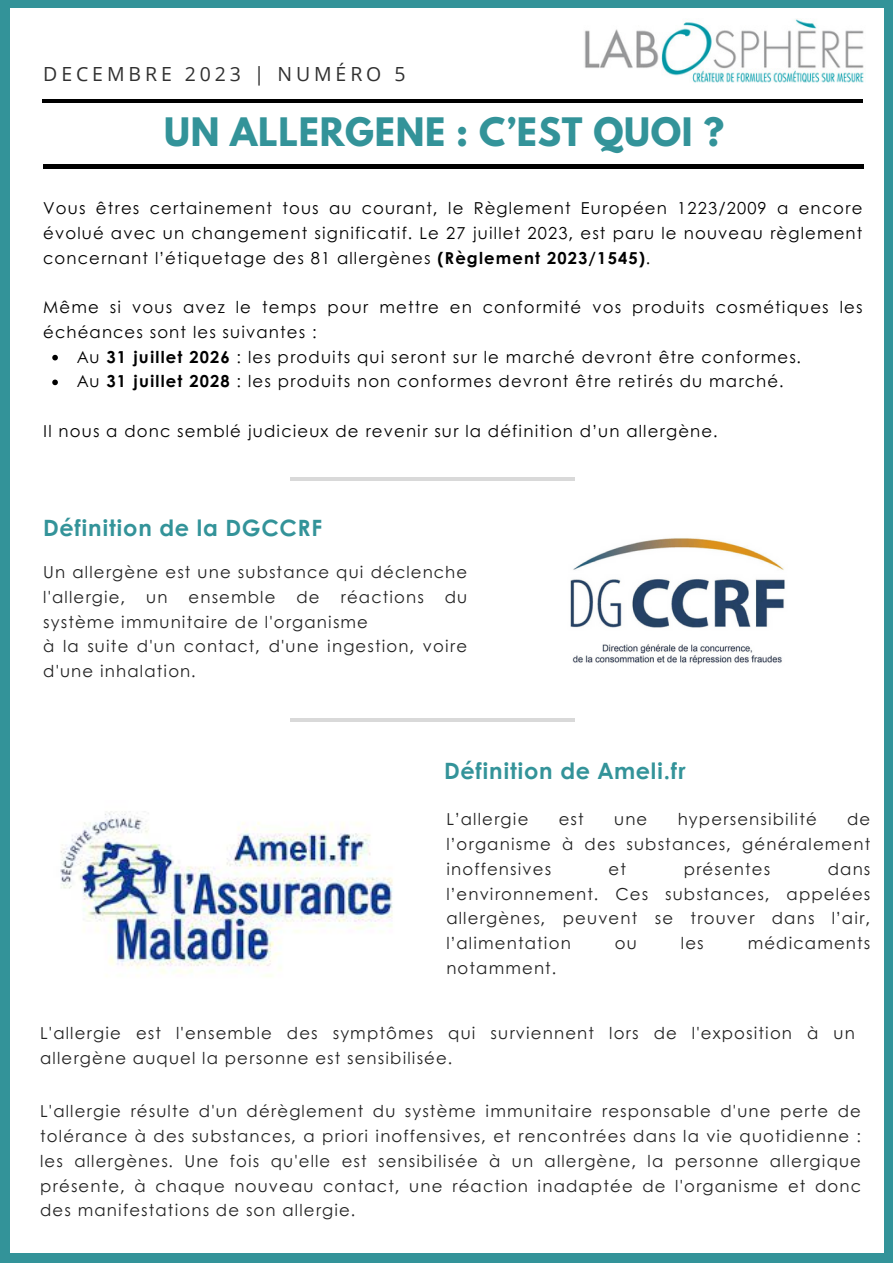
<style>
.page{position:relative;width:893px;height:1264px;background:#fff}
.page>*{position:absolute;margin:0;border:0;box-sizing:border-box;transform-origin:0 0}
.t1{font:700 34.8px "League Spartan";letter-spacing:.02em;color:#339399}
.t2{font:700 22.5px "Century Gothic";letter-spacing:.03em;color:#339399}
.t3{font:19.5px "Open Sans";letter-spacing:.2em;color:#303030}
.t4{font:16.5px/24.8px "Century Gothic";letter-spacing:.07em;color:#222}
.t5{font:16.5px/24.8px "Century Gothic";letter-spacing:.07em;color:#000;text-align:justify}
.s1{font-weight:700}
</style>
<div class="page">
<div style="left:0;top:0;width:892px;height:1262px;background:#339399"></div>
<div style="left:11px;top:9px;width:872px;height:1244px;background:#fff"></div>
<hr style="left:43px;top:165px;width:820px;height:3px;background:#000">
<img style="left:570px;top:538px;width:215px;height:127px">
<img style="left:60px;top:811px;width:333px;height:166px">
<svg style="left:52px;top:355px;width:6px;height:5px"></svg>
<svg style="left:52px;top:379px;width:6px;height:6px"></svg>
<hr style="left:290px;top:477px;width:284px;height:4px;background:#d9d9d9">
<hr style="left:290px;top:718px;width:284px;height:3px;background:#000">
<img style="left:584px;top:19px;width:280px;height:64px">
<hr style="left:42px;top:99px;width:820px;height:4px;background:#000">
<p class="t3" style="left:43px;top:60px;width:363px">DECEMBRE 2023 | NUMÉRO 5</p>
<p class="t1" style="left:164px;top:115px;width:561px">UN ALLERGENE : C’EST QUOI ?</p>
<p class="t5" style="left:43px;top:195px;width:820px">Vous êtres certainement tous au courant, le Règlement Européen 1223/2009 a encore évolué avec un changement significatif. Le 27 juillet 2023, est paru le nouveau règlement concernant l’étiquetage des 81 allergènes <span class="s1">(Règlement 2023/1545)</span>.</p>
<p class="t5" style="left:43px;top:294px;width:820px">Même si vous avez le temps pour mettre en conformité vos produits cosmétiques les échéances sont les suivantes :</p>
<p class="t5" style="left:77px;top:343px;width:725px">Au <span class="s1">31 juillet 2026</span> : les produits qui seront sur le marché devront être conformes.</p>
<p class="t5" style="left:77px;top:368px;width:708px">Au <span class="s1">31 juillet 2028</span> : les produits non conformes devront être retirés du marché.</p>
<p class="t5" style="left:43px;top:418px;width:675px">Il nous a donc semblé judicieux de revenir sur la définition d’un allergène.</p>
<p class="t2" style="left:43px;top:510px;width:280px">Définition de la DGCCRF</p>
<p class="t4" style="left:43px;top:559px;width:425px">Un allergène est une substance qui déclenche l'allergie,</p>
<p class="t4" style="left:146px;top:583px;width:23px">un</p>
<p class="t4" style="left:188px;top:583px;width:88px">ensemble</p>
<p class="t4" style="left:296px;top:583px;width:25px">de</p>
<p class="t4" style="left:340px;top:583px;width:85px">réactions</p>
<p class="t4" style="left:445px;top:583px;width:24px">du</p>
<p class="t4" style="left:43px;top:608px;width:326px">système immunitaire de l'organisme</p>
<p class="t4" style="left:43px;top:633px;width:425px">à la suite d'un contact, d'une ingestion, voire d'une inhalation.</p>
<p class="t2" style="left:444px;top:753px;width:243px">Définition de Ameli.fr</p>
<p class="t4" style="left:446px;top:806px;width:83px">L’allergie</p>
<p class="t4" style="left:558px;top:806px;width:26px">est</p>
<p class="t4" style="left:614px;top:806px;width:35px">une</p>
<p class="t4" style="left:677px;top:806px;width:141px">hypersensibilité</p>
<p class="t4" style="left:446px;top:806px;width:425px;text-align:justify;text-indent:401px">de l’organisme à des substances, généralement inoffensives</p>
<p class="t4" style="left:608px;top:855px;width:19px">et</p>
<p class="t4" style="left:683px;top:855px;width:88px">présentes</p>
<p class="t4" style="left:446px;top:855px;width:425px;text-align:justify;text-indent:381px">dans l’environnement. Ces substances, appelées allergènes, peuvent se trouver dans l’air, l’alimentation</p>
<p class="t4" style="left:615px;top:930px;width:23px">ou</p>
<p class="t4" style="left:681px;top:930px;width:24px">les</p>
<p class="t4" style="left:747px;top:930px;width:124px">médicaments</p>
<p class="t4" style="left:446px;top:954px;width:111px">notamment.</p>
<p class="t4" style="left:40px;top:1019px;width:816px">L'allergie est l'ensemble des symptômes qui surviennent lors de l'exposition à un allergène auquel la personne est sensibilisée.</p>
<p class="t4" style="left:40px;top:1098px;width:822px;text-align:justify">L'allergie résulte d'un dérèglement du système immunitaire responsable d'une perte de tolérance à des substances, a priori inoffensives, et rencontrées dans la vie quotidienne : les allergènes. Une fois qu'elle est sensibilisée à un allergène, la personne allergique présente, à chaque nouveau contact, une réaction inadaptée de l'organisme et donc des manifestations de son allergie.</p>
</div>
